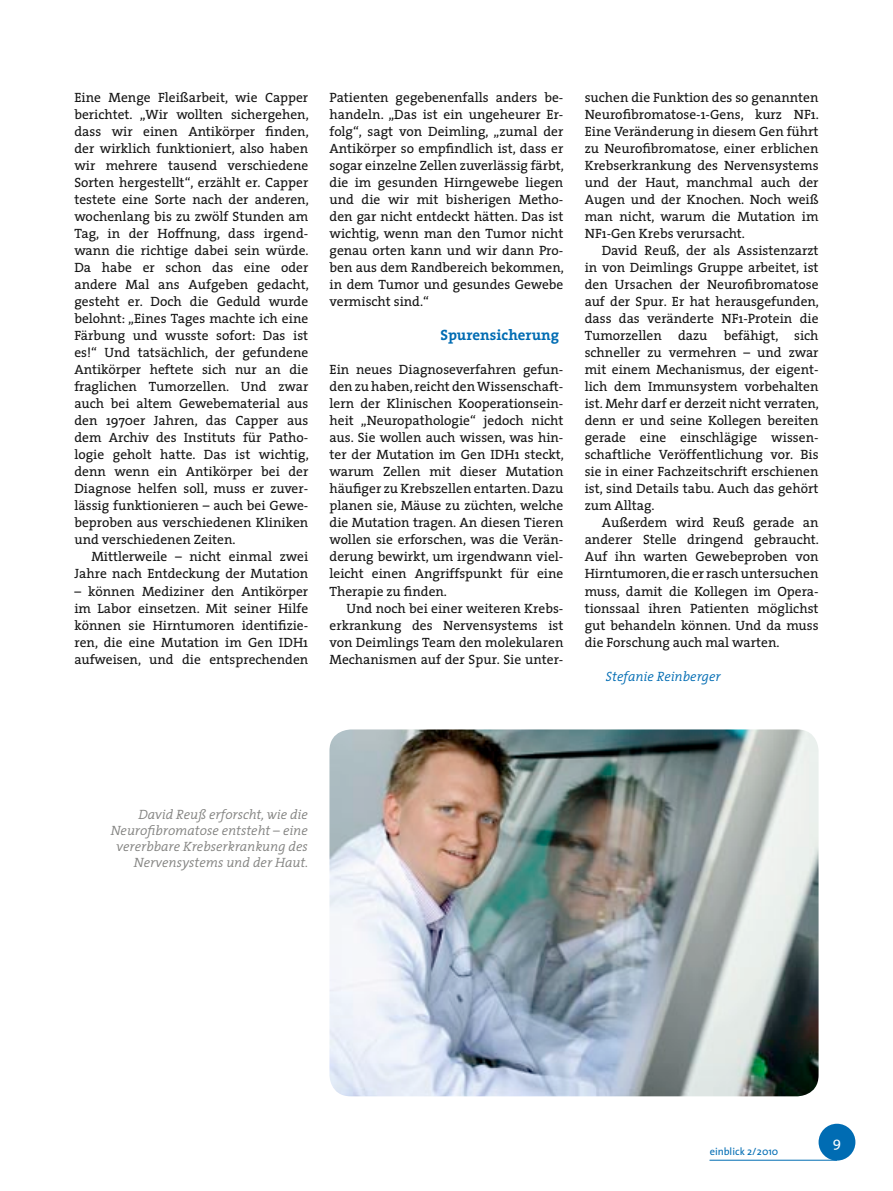
<style>
.page{position:relative;width:893px;height:1191px;background:#fff}
.page>*{position:absolute;margin:0;border:0;box-sizing:border-box;transform-origin:0 0}
.Zwischentitel_2{font:700 15px "The Serif";color:#006cb3}
.t1{font:14.25px "The Sans";color:#fff}
.Fließtext{font:13.5px/17px "The Serif";color:#141414;text-align:justify}
.Fließtext_Absatz_1_Zeile{font:13.5px/17px "The Serif";color:#141414;text-align:justify}
.Bildlegende{font:italic 300 13.5px/16.2px "The Serif";color:#828280;text-align:right}
.Autoren{font:italic 300 13.5px "The Serif";color:#006cb3}
.t2{font:10.5px "The Sans";color:#006cb3}
</style>
<div class="page">
<div style="left:819px;top:1123px;width:36px;height:37px;background:#006cb3;border-radius:50%"></div>
<hr style="left:710px;top:1159px;width:127px;height:1px;background:#006cb3">
<img style="left:329px;top:729px;width:490px;height:367px">
<p class="Fließtext_Absatz_1_Zeile" style="left:74px;top:89px;width:236px">Eine Menge Fleißarbeit, wie Capper berichtet. „Wir wollten sichergehen, dass wir einen Antikörper finden, der wirklich funktioniert, also haben wir mehrere tausend verschiedene Sorten hergestellt“, erzählt er. Capper testete eine Sorte nach der anderen, wochenlang bis zu zwölf Stunden am Tag, in der Hoffnung, dass irgend&shy;wann die richtige dabei sein würde.<br>Da habe er schon das eine oder andere Mal ans Aufgeben gedacht, gesteht er. Doch die Geduld wurde belohnt: „Eines Tages machte ich eine Färbung und wusste sofort: Das ist es!“ Und tatsächlich, der gefundene Antikörper heftete sich nur an die fraglichen Tumorzellen. Und zwar auch bei altem Gewebematerial aus den 1970er Jahren, das Capper aus dem Archiv des Instituts für Patho&shy;logie geholt hatte. Das ist wichtig, denn wenn ein Antikörper bei der Diagnose helfen soll, muss er zuver&shy;lässig funktionieren – auch bei Gewe&shy;beproben aus verschiedenen Kliniken und verschiedenen Zeiten.</p>
<p class="Fließtext" style="left:74px;top:548px;width:235px;text-align:right">Mittlerweile – nicht einmal zwei<br>Jahre nach Entdeckung der Mutation</p>
<p class="Fließtext" style="left:74px;top:582px;width:235px">– können Mediziner den Antikörper im Labor einsetzen. Mit seiner Hilfe können sie Hirntumoren identifizie&shy;ren, die eine Mutation im Gen IDH1 aufweisen, und die entsprechenden</p>
<p class="Fließtext" style="left:330px;top:89px;width:236px">Patienten gegebenenfalls anders be&shy;handeln. „Das ist ein ungeheurer Er&shy;folg“, sagt von Deimling, „zumal der Antikörper so empfindlich ist, dass er sogar einzelne Zellen zuverlässig färbt, die im gesunden Hirngewebe liegen und die wir mit bisherigen Metho&shy;den gar nicht entdeckt hätten. Das ist wichtig, wenn man den Tumor nicht genau orten kann und wir dann Pro&shy;ben aus dem Randbereich bekommen, in dem Tumor und gesundes Gewebe vermischt sind.“</p>
<p class="Zwischentitel_2" style="left:440px;top:325px;width:120px">Spurensicherung</p>
<p class="Fließtext_Absatz_1_Zeile" style="left:330px;top:361px;width:236px">Ein neues Diagnoseverfahren gefun&shy;den zu haben, reicht den Wissenschaft&shy;lern der Klinischen Kooperationsein&shy;heit „Neuropathologie“ jedoch nicht aus. Sie wollen auch wissen, was hin&shy;ter der Mutation im Gen IDH1 steckt, warum Zellen mit dieser Mutation häufiger zu Krebszellen entarten. Dazu planen sie, Mäuse zu züchten, welche die Mutation tragen. An diesen Tieren wollen sie erforschen, was die Verän&shy;derung bewirkt, um irgendwann viel&shy;leicht einen Angriffspunkt für eine Therapie zu finden.</p>
<p class="Fließtext" style="left:330px;top:599px;width:235px;text-indent:17px">Und noch bei einer weiteren Krebs&shy;erkrankung des Nervensystems ist von Deimlings Team den molekularen Mechanismen auf der Spur. Sie unter-</p>
<p class="Fließtext" style="left:585px;top:89px;width:236px">suchen die Funktion des so genannten Neurofibromatose-1-Gens, kurz NF1.<br>Eine Veränderung in diesem Gen führt zu Neurofibromatose, einer erblichen Krebserkrankung des Nervensystems und der Haut, manchmal auch der Augen und der Knochen. Noch weiß man nicht, warum die Mutation im NF1-Gen Krebs verursacht.</p>
<p class="Fließtext" style="left:585px;top:242px;width:236px;text-indent:17px">David Reuß, der als Assistenzarzt in von Deimlings Gruppe arbeitet, ist den Ursachen der Neurofibromatose auf der Spur. Er hat herausgefunden, dass das veränderte NF1-Protein die Tumorzellen dazu befähigt, sich schneller zu vermehren – und zwar mit einem Mechanismus, der eigent&shy;lich dem Immunsystem vorbehalten ist. Mehr darf er derzeit nicht verraten, denn er und seine Kollegen bereiten gerade eine einschlägige wissen&shy;schaftliche Veröffentlichung vor. Bis sie in einer Fachzeitschrift erschienen ist, sind Details tabu. Auch das gehört zum Alltag.</p>
<p class="Fließtext" style="left:585px;top:514px;width:236px;text-indent:17px">Außerdem wird Reuß gerade an anderer Stelle dringend gebraucht.<br>Auf ihn warten Gewebeproben von Hirntumoren, die er rasch untersuchen muss, damit die Kollegen im Opera&shy;tionssaal ihren Patienten möglichst gut behandeln können. Und da muss die Forschung auch mal warten.</p>
<p class="Autoren" style="left:606px;top:667px;width:116px">Stefanie Reinberger</p>
<p class="Bildlegende" style="left:111px;top:806px;width:199px">David Reuß erforscht, wie die<br>Neurofibromatose entsteht – eine vererbbare Krebserkrankung des<br>Nervensystems und der Haut.</p>
<p class="t2" style="left:710px;top:1144px;width:70px">einblick 2/2010</p>
<p class="t1" style="left:833px;top:1133px;width:10px">9</p>
</div>
